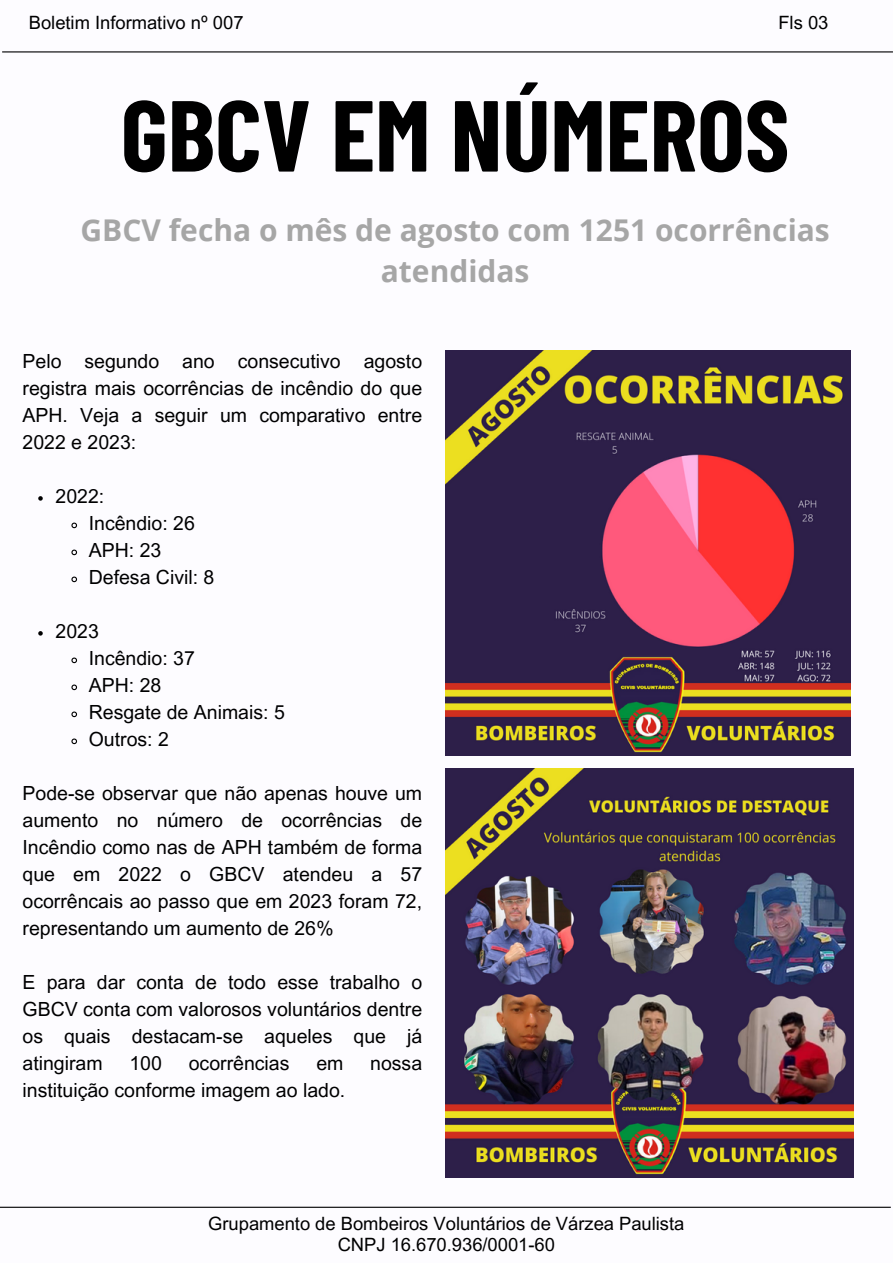
<style>
.page{position:relative;width:893px;height:1264px;background:#fff}
.page>*{position:absolute;margin:0;border:0;box-sizing:border-box;transform-origin:0 0}
.t1{font:700 100.65px "Barlow Condensed";color:#000}
.t2{font:700 30px/41.5px "Open Sans";color:#a6a6a6;text-align:center}
.t3{font:19.5px/27px "Arial MT Pro";color:#000;text-align:justify}
.t4{font:18.3px "Arial MT Pro";color:#000}
</style>
<div class="page">
<hr style="left:0;top:1206px;width:890px;height:1px;background:#000">
<hr style="left:2px;top:51px;width:890px;height:1px;background:#000">
<img style="left:445px;top:350px;width:405px;height:405px">
<img style="left:445px;top:768px;width:408px;height:408px">
<svg style="left:38px;top:496px;width:5px;height:4px"></svg>
<svg style="left:71px;top:522px;width:7px;height:7px"></svg>
<svg style="left:71px;top:549px;width:7px;height:7px"></svg>
<svg style="left:71px;top:576px;width:7px;height:7px"></svg>
<svg style="left:38px;top:631px;width:5px;height:4px"></svg>
<svg style="left:71px;top:657px;width:7px;height:7px"></svg>
<svg style="left:71px;top:684px;width:7px;height:7px"></svg>
<svg style="left:71px;top:711px;width:7px;height:7px"></svg>
<svg style="left:71px;top:738px;width:7px;height:7px"></svg>
<p class="t4" style="left:29px;top:15px;width:216px">Boletim Informativo nº 007</p>
<p class="t4" style="left:778px;top:15px;width:51px">Fls 03</p>
<p class="t1" style="left:121px;top:71px;width:670px">GBCV EM NÚMEROS</p>
<p class="t2" style="left:80px;top:208px;width:750px">GBCV fecha o mês de agosto com 1251 ocorrências atendidas</p>
<p class="t3" style="left:22px;top:350px;width:401px">Pelo segundo ano consecutivo agosto registra mais ocorrências de incêndio do que APH. Veja a seguir um comparativo entre 2022 e 2023:</p>
<p class="t3" style="left:56px;top:485px;width:50px">2022:</p>
<p class="t3" style="left:89px;top:512px;width:108px">Incêndio: 26</p>
<p class="t3" style="left:89px;top:539px;width:74px">APH: 23</p>
<p class="t3" style="left:89px;top:566px;width:127px">Defesa Civil: 8</p>
<p class="t3" style="left:56px;top:620px;width:45px">2023</p>
<p class="t3" style="left:89px;top:647px;width:108px">Incêndio: 37</p>
<p class="t3" style="left:89px;top:674px;width:74px">APH: 28</p>
<p class="t3" style="left:89px;top:701px;width:197px">Resgate de Animais: 5</p>
<p class="t3" style="left:89px;top:728px;width:82px">Outros: 2</p>
<p class="t3" style="left:22px;top:782px;width:401px">Pode-se observar que não apenas houve um aumento no número de ocorrências de Incêndio como nas de APH também de forma que em 2022 o GBCV atendeu a 57 ocorrêncais ao passo que em 2023 foram 72, representando um aumento de 26%</p>
<p class="t3" style="left:22px;top:970px;width:401px">E para dar conta de todo esse trabalho o GBCV conta com valorosos voluntários dentre os quais destacam-se aqueles que já atingiram</p>
<p class="t3" style="left:129px;top:1051px;width:34px">100</p>
<p class="t3" style="left:189px;top:1051px;width:102px">ocorrências</p>
<p class="t3" style="left:316px;top:1051px;width:29px">em</p>
<p class="t3" style="left:370px;top:1051px;width:53px">nossa</p>
<p class="t3" style="left:22px;top:1078px;width:324px">instituição conforme imagem ao lado.</p>
<p class="t4" style="left:208px;top:1216px;width:477px">Grupamento de Bombeiros Voluntários de Várzea Paulista</p>
<p class="t4" style="left:338px;top:1237px;width:219px">CNPJ 16.670.936/0001-60</p>
</div>
